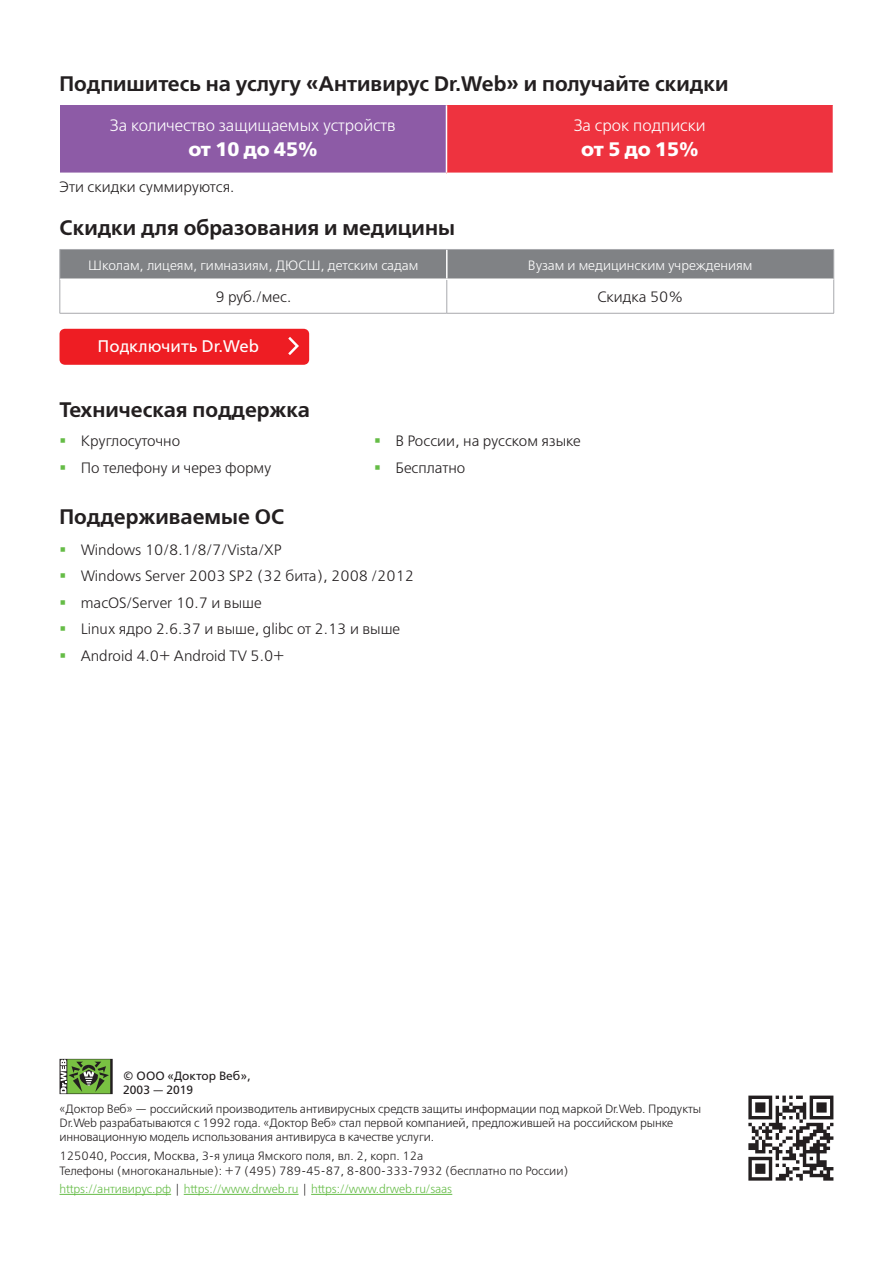
<style>
.page{position:relative;width:893px;height:1263px;background:#fff}
.page>*{position:absolute;margin:0;border:0;box-sizing:border-box;transform-origin:0 0}
.t1{font:600 21px "Free Set";color:#231f20}
.t2{font:700 19.5px "Free Set";color:#fff}
.t3{font:16.8px "Free Set";color:#fff}
.t4{font:300 16.5px "Free Set";color:#fff}
.t5{font:300 15px/26.5px "Free Set";color:#231f20}
.t6{font:300 13.5px "Free Set";color:#fff}
.t7{font:300 12px/14.4px "Free Set";letter-spacing:-.01em;color:#231f20}
.t8{font:300 12px "Free Set";letter-spacing:-.01em;color:#65bc46}
.t9{font:12px/14.4px "Free Set";color:#231f20}
.s1{color:#231f20}
</style>
<div class="page">
<svg style="left:60px;top:1059px;width:53px;height:35px;background:#6a904b"></svg>
<hr style="left:60px;top:1194px;width:111px;height:1px;background:#65bc46">
<hr style="left:184px;top:1194px;width:115px;height:1px;background:#65bc46">
<hr style="left:311px;top:1194px;width:141px;height:1px;background:#65bc46">
<svg style="left:748px;top:1095px;width:85px;height:85px"></svg>
<div style="left:60px;top:105px;width:386px;height:68px;background:#8d5ba6"></div>
<div style="left:446px;top:105px;width:387px;height:68px;background:#ee333f"></div>
<hr style="left:446px;top:105px;width:1px;height:68px;background:#fff">
<hr style="left:60px;top:279px;width:1px;height:34px;background:#a8a9ad">
<hr style="left:446px;top:280px;width:1px;height:33px;background:#a8a9ad">
<hr style="left:833px;top:279px;width:1px;height:34px;background:#a8a9ad">
<hr style="left:60px;top:313px;width:387px;height:1px;background:#a8a9ad">
<hr style="left:447px;top:313px;width:387px;height:1px;background:#a8a9ad">
<div style="left:60px;top:249px;width:774px;height:30px;background:#808285"></div>
<hr style="left:446px;top:250px;width:2px;height:28px;background:#fff">
<hr style="left:60px;top:278px;width:387px;height:2px;background:#fff">
<hr style="left:447px;top:278px;width:386px;height:2px;background:#fff">
<div style="left:60px;top:329px;width:249px;height:36px;background:#ee1d23;border-radius:6px"></div>
<svg style="left:288px;top:337px;width:11px;height:18px"></svg>
<h1 class="t1" style="left:60px;top:70px;width:670px">Подпишитесь на услугу «Антивирус Dr.Web» и получайте скидки</h1>
<h3 class="t4" style="left:110px;top:115px;width:287px">За количество защищаемых устройств</h3>
<h2 class="t2" style="left:188px;top:137px;width:131px">от 10 до 45%</h2>
<h3 class="t4" style="left:574px;top:115px;width:133px">За срок подписки</h3>
<h2 class="t2" style="left:581px;top:137px;width:119px">от 5 до 15%</h2>
<p class="t5" style="left:60px;top:174px;width:176px">Эти скидки суммируются.</p>
<h1 class="t1" style="left:60px;top:214px;width:397px">Скидки для образования и медицины</h1>
<p class="t6" style="left:88px;top:257px;width:332px">Школам, лицеям, гимназиям, ДЮСШ, детским садам</p>
<p class="t6" style="left:528px;top:257px;width:226px">Вузам и медицинским учреждениям</p>
<p class="t5" style="left:215px;top:283px;width:77px">9 руб./мес.</p>
<p class="t5" style="left:597px;top:283px;width:87px">Скидка 50%</p>
<h3 class="t3" style="left:98px;top:335px;width:163px">Подключить Dr.Web</h3>
<h1 class="t1" style="left:60px;top:396px;width:252px">Техническая поддержка</h1>
<p class="t5" style="left:81px;top:427px;width:192px">Круглосуточно<br>По телефону и через форму</p>
<p class="t5" style="left:395px;top:427px;width:187px">В России, на русском языке<br>Бесплатно</p>
<h1 class="t1" style="left:60px;top:503px;width:226px">Поддерживаемые ОС</h1>
<p class="t5" style="left:81px;top:536px;width:335px">Windows 10/8.1/8/7/Vista/XP<br>Windows Server 2003 SP2 (32 бита), 2008 /2012 macOS/Server 10.7 и выше<br>Linux ядро 2.6.37 и выше, glibc от 2.13 и выше Android 4.0+ Android TV 5.0+</p>
<p class="t9" style="left:123px;top:1068px;width:129px">© ООО «Доктор Веб»,<br>2003 — 2019</p>
<p class="t7" style="left:60px;top:1101px;width:643px">«Доктор Веб» — российский производитель антивирусных средств защиты информации под маркой Dr.Web. Продукты<br>Dr.Web разрабатываются с 1992 года. «Доктор Веб» стал первой компанией, предложившей на российском рынке инновационную модель использования антивируса в качестве услуги.</p>
<p class="t7" style="left:60px;top:1148px;width:510px">125040, Россия, Москва, 3-я улица Ямского поля, вл. 2, корп. 12а<br>Телефоны (многоканальные): +7 (495) 789-45-87, 8-800-333-7932 (бесплатно по России)</p>
<p class="t8" style="left:60px;top:1181px;width:394px">https://антивирус.рф <span class="s1">|</span> https://www.drweb.ru <span class="s1">|</span> https://www.drweb.ru/saas</p>
</div>
